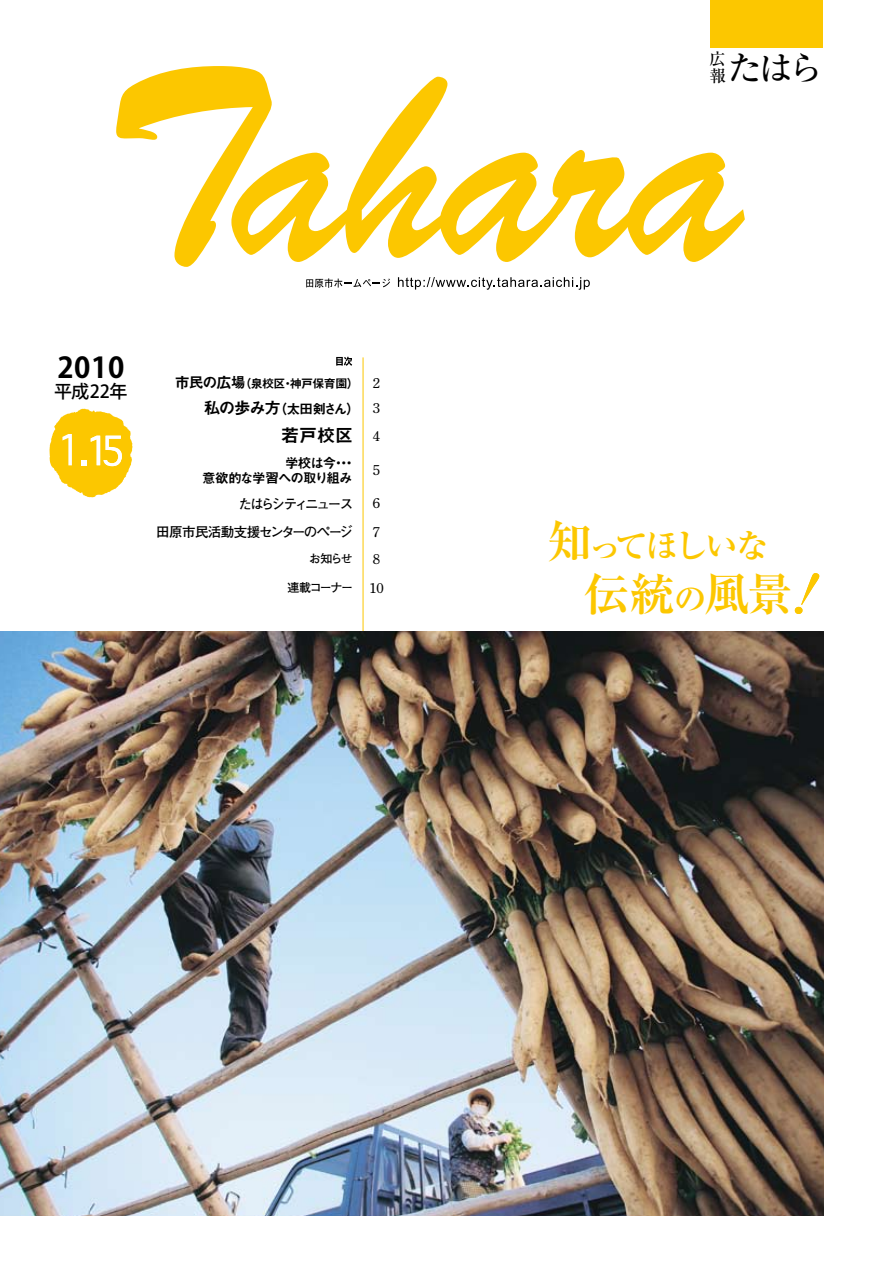
<style>
.page{position:relative;width:893px;height:1263px;background:#fff}
.page>*{position:absolute;margin:0;border:0;box-sizing:border-box;transform-origin:0 0}
.t1{font:45px "Ryumin Pro Bold 90 msp RKSJ H";color:#fcc700}
.t2{font:34.5px "Ryumin Pro Medium 90 msp RKSJ H";color:#000}
.t3{font:33px "Ryumin Pro Bold 90 msp RKSJ H";letter-spacing:-.065em;color:#fcc700}
.t4{font:28.5px "Koz Go Pro Bold 90 msp RKSJ H";color:#000}
.t5{font:18px "Midashi Go Pro MB31 90 msp RKSJ H";color:#000}
.t6{font:18px "Koz Go Pro Medium 90 msp RKSJ H";letter-spacing:-.02em;color:#000}
.t7{font:16.5px "Midashi Go Pro MB31 90 msp RKSJ H";letter-spacing:-.08em;color:#000}
.t8{font:16.5px "Ryumin Pro Medium 90 msp RKSJ V";color:#000}
.t9{font:15px "Midashi Go Pro MB31 90 msp RKSJ H";letter-spacing:-.07em;color:#000}
.t10{font:13.5px/15px "Midashi Go Pro MB31 90 msp RKSJ H";letter-spacing:-.065em;color:#000}
.t11{font:13.5px "Futo Go B101 Pro Bold 90 msp RKSJ H";letter-spacing:-.06em;color:#000}
.t12{font:13.5px "Futo Go B101 Pro Bold 90 msp RKSJ H";letter-spacing:-.155em;color:#000}
.t13{font:13.5px/25px "Futo Min A101 Pro Bold 90 msp RKSJ H";color:#000;scale:1.1 1}
.t14{font:12px "Midashi Go Pro MB31 90 msp RKSJ H";letter-spacing:-.05em;color:#000}
.t15{font:12px "Futo Go B101 Pro Bold 90 msp RKSJ H";letter-spacing:-.115em;color:#000}
.s1{font-family:"Ryumin Pro Medium 90 msp RKSJ V";font-size:16.5px}
.s2{font-size:45px}
.s3{font-size:33px}
</style>
<div class="page">
<div style="left:710px;top:0;width:113px;height:48px;background:#fcc700"></div>
<img style="left:0;top:632px;width:823px;height:584px">
<svg style="left:336px;top:357px;width:16px;height:9px"></svg>
<svg style="left:306px;top:278px;width:84px;height:10px"></svg>
<svg style="left:398px;top:277px;width:192px;height:13px"></svg>
<svg style="left:795px;top:573px;width:25px;height:41px"></svg>
<hr style="left:363px;top:357px;width:1px;height:274px;background:#fcc700">
<svg style="left:116px;top:66px;width:629px;height:201px"></svg>
<svg style="left:49px;top:409px;width:84px;height:89px"></svg>
<h3 class="t4" style="left:57px;top:349px;width:68px">2010</h3>
<h3 class="t6" style="left:54px;top:380px;width:75px">平成22年</h3>
<p class="t9" style="left:175px;top:370px;width:72px">市民の広場</p>
<p class="t14" style="left:239px;top:374px;width:121px">（泉校区神戸保育園(</p>
<p class="t14" style="left:282px;top:374px;width:13px">・</p>
<p class="t7" style="left:204px;top:394px;width:79px">私の歩み方</p>
<p class="t10" style="left:274px;top:399px;width:87px">（太田剣さん(</p>
<p class="t13" style="left:373px;top:369px;width:9px">2<br>3</p>
<h3 class="t5" style="left:245px;top:421px;width:109px">　　若戸校区</h3>
<p class="t10" style="left:332px;top:454px;width:26px">・・・</p>
<p class="t10" style="left:202px;top:454px;width:152px;text-indent:83px">学校は今意欲的な学習への取り組み</p>
<p class="t13" style="left:373px;top:422px;width:9px">4</p>
<p class="t13" style="left:373px;top:456px;width:9px">5</p>
<p class="t12" style="left:239px;top:493px;width:116px">たはらシティニュース</p>
<p class="t13" style="left:373px;top:489px;width:9px">6</p>
<p class="t11" style="left:156px;top:521px;width:199px">田原市民活動支援センターのページ</p>
<p class="t13" style="left:373px;top:517px;width:9px">7</p>
<p class="t15" style="left:309px;top:549px;width:45px">お知らせ</p>
<p class="t15" style="left:288px;top:578px;width:67px">連載コーナー</p>
<p class="t13" style="left:373px;top:544px;width:9px">8</p>
<p class="t13" style="left:369px;top:574px;width:15px">10</p>
<p class="t8" style="left:709px;top:46px;width:16px">広</p>
<h2 class="t2" style="left:709px;top:41px;width:115px"><span class="s1">報</span>たはら</h2>
<h3 class="t3" style="left:547px;top:520px;width:223px"><span class="s2">知</span>ってほしいな</h3>
<h1 class="t1" style="left:584px;top:558px;width:210px">伝統<span class="s3">の</span>風景</h1>
</div>
